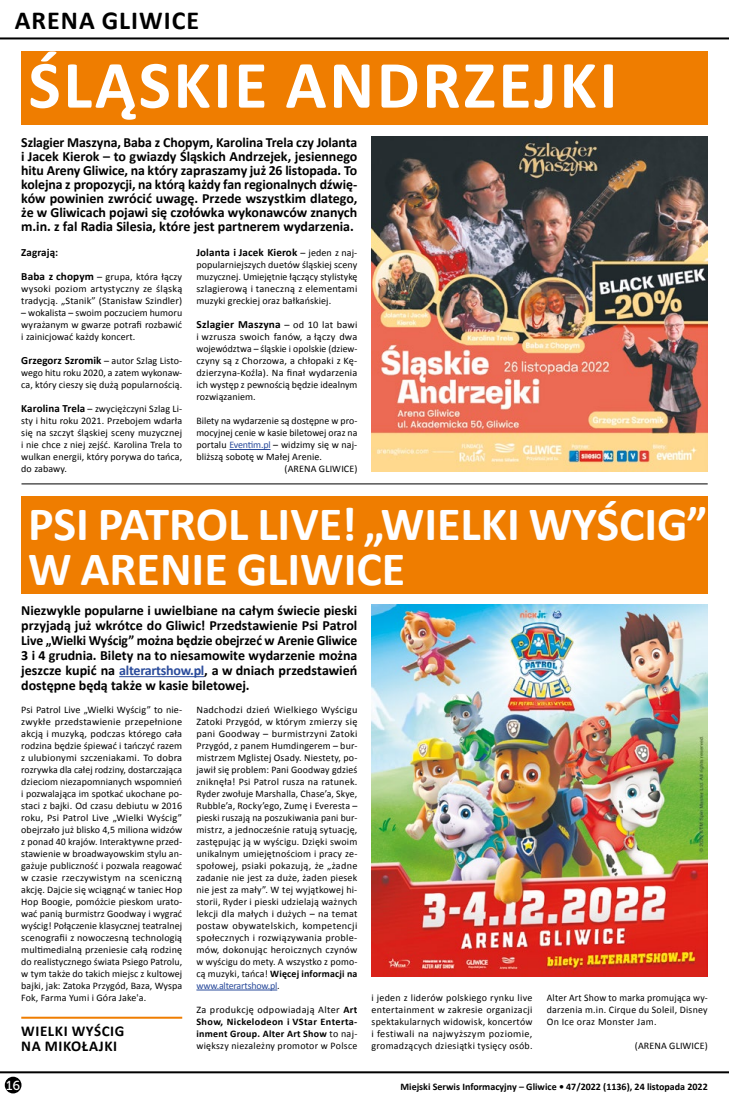
<style>
.page{position:relative;width:729px;height:1098px;background:#fff}
.page>*{position:absolute;margin:0;border:0;box-sizing:border-box;transform-origin:0 0}
.t1{font:700 68px "Calibri";letter-spacing:.04em;color:#fff}
.t2{font:700 48px/45px "Calibri";color:#fff}
.t3{font:700 26px "Calibri";letter-spacing:.04em;color:#000}
.t4{font:700 15px/15px "Calibri";letter-spacing:.04em;color:#000}
.t5{font:700 14px/14px "Calibri";letter-spacing:-.005em;color:#000;text-align:justify}
.t6{font:13px "Museo Sans 500";color:#fff}
.t7{font:700 11px "Calibri";letter-spacing:.01em;color:#000}
.t8{font:10px/12px "Calibri";letter-spacing:.01em;color:#000;text-align:justify}
.t9{font:700 10px "Calibri";color:#000}
.s1{font-weight:700;font-size:11px}
.s2{font-weight:400;font-size:10px}
.s3{color:#2a4b9b}
.s4{font-weight:700}
</style>
<div class="page">
<hr style="left:0;top:1070px;width:729px;height:2px;background:#000">
<div style="left:5px;top:1076px;width:16px;height:16px;background:#000;border-radius:50%"></div>
<hr style="left:0;top:37px;width:729px;height:2px;background:#000">
<hr style="left:229px;top:449px;width:41px;height:1px;background:#2a4b9b">
<hr style="left:119px;top:676px;width:85px;height:1px;background:#2a4b9b">
<hr style="left:21px;top:1016px;width:161px;height:2px;background:#ef7d00">
<hr style="left:196px;top:989px;width:81px;height:1px;background:#2a4b9b">
<div style="left:21px;top:52px;width:686px;height:73px;background:#ef7d00"></div>
<div style="left:21px;top:496px;width:686px;height:97px;background:#ef7d00"></div>
<img style="left:371px;top:136px;width:336px;height:335px">
<hr style="left:21px;top:483px;width:686px;height:1px;background:#000">
<img style="left:371px;top:604px;width:336px;height:372px">
<h3 class="t3" style="left:15px;top:4px;width:186px">ARENA GLIWICE</h3>
<h1 class="t1" style="left:28px;top:41px;width:590px">ŚLĄSKIE ANDRZEJKI</h1>
<p class="t5" style="left:21px;top:135px;width:337px">Szlagier Maszyna, Baba z Chopym, Karolina Trela czy Jolanta i Jacek Kierok – to gwiazdy Śląskich Andrzejek, jesiennego hitu Areny Gliwice, na który zapraszamy już 26 listopada. To kolejna z propozycji, na którą każdy fan regionalnych dźwię&shy;ków powinien zwrócić uwagę. Przede wszystkim dlatego, że w Gliwicach pojawi się czołówka wykonawców znanych m.in. z fal Radia Silesia, które jest partnerem wydarzenia.</p>
<p class="t7" style="left:21px;top:245px;width:39px">Zagrają:</p>
<p class="t8" style="left:21px;top:271px;width:162px"><span class="s1">Baba z chopym</span> – grupa, która łączy wysoki poziom artystyczny ze śląską tradycją. „Stanik” (Stanisław Szindler)</p>
<p class="t8" style="left:21px;top:307px;width:162px">– wokalista – swoim poczuciem humoru wyrażanym w gwarze potrafi rozbawić i zainicjować każdy koncert.</p>
<p class="t8" style="left:21px;top:355px;width:162px"><span class="s1">Grzegorz Szromik</span> – autor Szlag Listo&shy;wego hitu roku 2020, a zatem wykonaw&shy;ca, który cieszy się dużą popularnością.</p>
<p class="t8" style="left:21px;top:403px;width:162px"><span class="s1">Karolina Trela</span> – zwyciężczyni Szlag Li&shy;sty i hitu roku 2021. Przebojem wdarła się na szczyt śląskiej sceny muzycznej i nie chce z niej zejść. Karolina Trela to wulkan energii, który porywa do tańca, do zabawy.</p>
<p class="t7" style="left:196px;top:245px;width:162px">Jolanta i Jacek Kierok <span class="s2">– jeden z naj-</span></p>
<p class="t8" style="left:196px;top:259px;width:162px">popularniejszych duetów śląskiej sceny muzycznej. Umiejętnie łączący stylistykę szlagierową i taneczną z elementami muzyki greckiej oraz bałkańskiej.</p>
<p class="t7" style="left:196px;top:317px;width:162px">Szlagier Maszyna <span class="s2">– od 10 lat bawi</span></p>
<p class="t8" style="left:196px;top:331px;width:162px">i wzrusza swoich fanów, a łączy dwa województwa – śląskie i opolskie (dziew&shy;czyny są z Chorzowa, a chłopaki z Kę&shy;dzierzyna-Koźla). Na finał wydarzenia ich występ z pewnością będzie idealnym rozwiązaniem.</p>
<p class="t8" style="left:196px;top:415px;width:162px">Bilety na wydarzenie są dostępne w pro-</p>
<p class="t8" style="left:196px;top:427px;width:162px">mocyjnej cenie w kasie biletowej oraz na</p>
<p class="t8" style="left:196px;top:439px;width:162px">portalu <span class="s3">Eventim.pl</span> – widzimy się w naj-</p>
<p class="t8" style="left:196px;top:451px;width:127px">bliższą sobotę w Małej Arenie.</p>
<p class="t8" style="left:284px;top:463px;width:74px">(ARENA GLIWICE)</p>
<h2 class="t2" style="left:28px;top:501px;width:681px">PSI PATROL LIVE! „WIELKI WYŚCIG”<br>W ARENIE GLIWICE</h2>
<p class="t5" style="left:21px;top:602px;width:337px;line-height:15px">Niezwykle popularne i uwielbiane na całym świecie pieski przyjadą już wkrótce do Gliwic! Przedstawienie Psi Patrol Live „Wielki Wyścig” można będzie obejrzeć w Arenie Gliwice 3 i 4 grudnia. Bilety na to niesamowite wydarzenie można jeszcze kupić na <span class="s3">alterartshow.pl</span>, a w dniach przedstawień dostępne będą także w kasie biletowej.</p>
<p class="t8" style="left:21px;top:703px;width:162px">Psi Patrol Live „Wielki Wyścig” to nie&shy;zwykłe przedstawienie przepełnione akcją i muzyką, podczas którego cała rodzina będzie śpiewać i tańczyć razem z ulubionymi szczeniakami. To dobra rozrywka dla całej rodziny, dostarczająca dzieciom niezapomnianych wspomnień i pozwalająca im spotkać ukochane po&shy;staci z bajki. Od czasu debiutu w 2016 roku, Psi Patrol Live „Wielki Wyścig” obejrzało już blisko 4,5 miliona widzów z ponad 40 krajów. Interaktywne przed&shy;stawienie w broadwayowskim stylu an&shy;gażuje publiczność i pozwala reagować w czasie rzeczywistym na sceniczną akcję. Dajcie się wciągnąć w taniec Hop Hop Boogie, pomóżcie pieskom urato&shy;wać panią burmistrz Goodway i wygrać wyścig! Połączenie klasycznej teatralnej scenografii z nowoczesną technologią multimedialną przeniesie całą rodzinę do realistycznego świata Psiego Patrolu, w tym także do takich miejsc z kultowej bajki, jak: Zatoka Przygód, Baza, Wyspa Fok, Farma Yumi i Góra Jake'a.</p>
<h3 class="t4" style="left:21px;top:1022px;width:105px">WIELKI WYŚCIG<br>NA MIKOŁAJKI</h3>
<p class="t8" style="left:196px;top:703px;width:162px">Nadchodzi dzień Wielkiego Wyścigu Zatoki Przygód, w którym zmierzy się pani Goodway – burmistrzyni Zatoki Przygód, z panem Humdingerem – bur&shy;mistrzem Mglistej Osady. Niestety, po&shy;jawił się problem: Pani Goodway gdzieś zniknęła! Psi Patrol rusza na ratunek.<br>Ryder zwołuje Marshalla, Chase’a, Skye, Rubble’a, Rocky’ego, Zumę i Everesta – pieski ruszają na poszukiwania pani bur&shy;mistrz, a jednocześnie ratują sytuację, zastępując ją w wyścigu. Dzięki swoim unikalnym umiejętnościom i pracy ze&shy;społowej, psiaki pokazują, że „żadne zadanie nie jest za duże, żaden piesek nie jest za mały”. W tej wyjątkowej hi&shy;storii, Ryder i pieski udzielają ważnych lekcji dla małych i dużych – na temat postaw obywatelskich, kompetencji społecznych i rozwiązywania proble&shy;mów, dokonując heroicznych czynów w wyścigu do mety. A wszystko z pomo&shy;cą muzyki, tańca! <span class="s4">Więcej informacji na </span><span class="s3">www.alterartshow.pl</span>.</p>
<p class="t8" style="left:196px;top:1003px;width:162px">Za produkcję odpowiadają Alter <span class="s4">Art Show, Nickelodeon i VStar Enterta&shy;inment Group. Alter Art Show</span> to naj&shy;większy niezależny promotor w Polsce</p>
<p class="t8" style="left:371px;top:991px;width:162px">i jeden z liderów polskiego rynku live entertainment w zakresie organizacji spektakularnych widowisk, koncertów i festiwali na najwyższym poziomie, gromadzących dziesiątki tysięcy osób.</p>
<p class="t8" style="left:546px;top:991px;width:162px">Alter Art Show to marka promująca wy&shy;darzenia m.in. Cirque du Soleil, Disney On Ice oraz Monster Jam.</p>
<p class="t8" style="left:635px;top:1039px;width:74px">(ARENA GLIWICE)</p>
<h3 class="t6" style="left:6px;top:1077px;width:16px">16</h3>
<p class="t9" style="left:400px;top:1079px;width:309px">Miejski Serwis Informacyjny – Gliwice • 47/2022 (1136), 24 listopada 2022</p>
</div>
